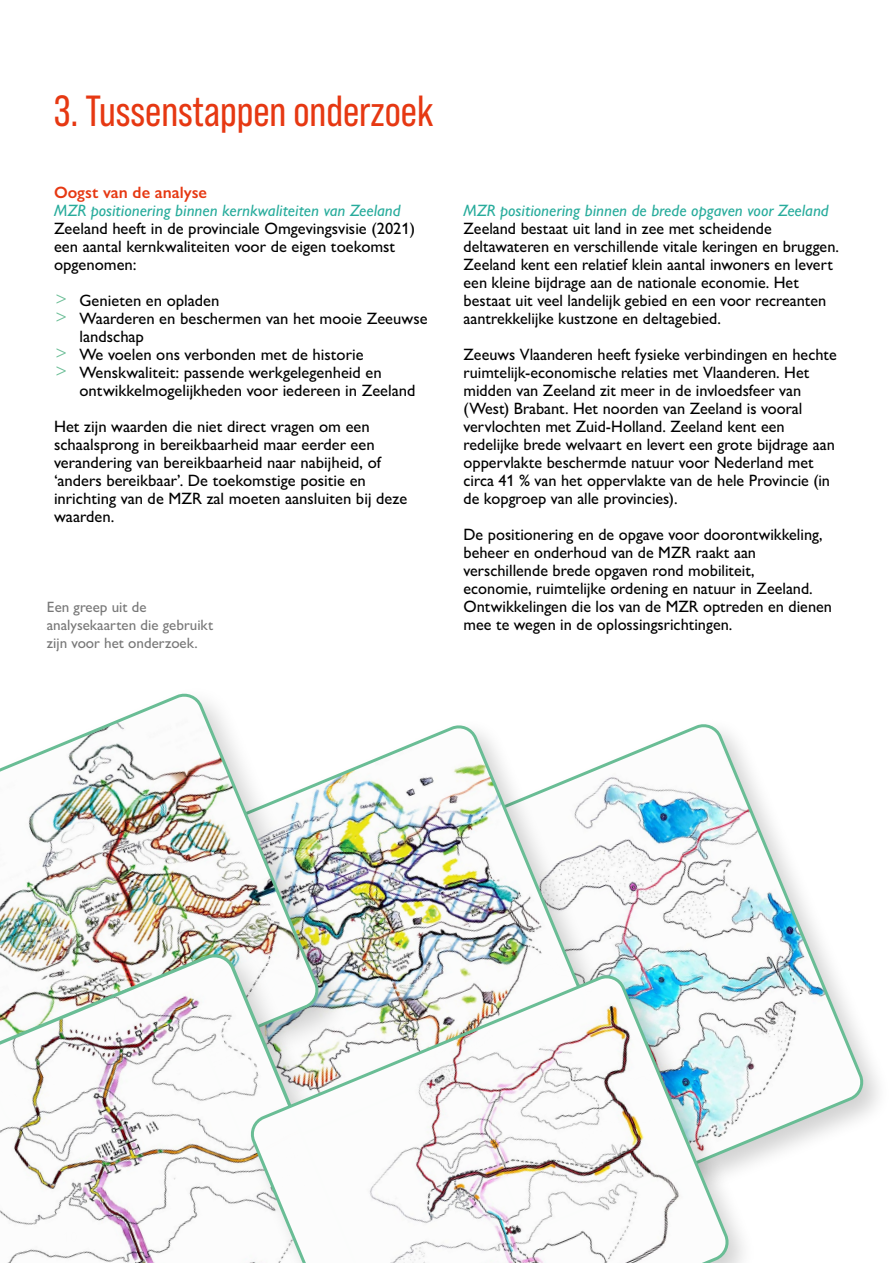
<style>
.page{position:relative;width:893px;height:1263px;background:#fff}
.page>*{position:absolute;margin:0;border:0;box-sizing:border-box;transform-origin:0 0}
.t1{font:43.5px "Bebas Neue Pro";color:#e63812}
.t2{font:500 16.5px/18px "Gill Sans Nova";color:#000}
.t3{font:italic 500 16.5px "Gill Sans Nova";color:#28ac9c}
.t4{font:600 16.5px "Gill Sans Nova";color:#e63812}
.t5{font:500 15px/18px "Gill Sans Nova";color:#787878}
.s1{font-weight:300;font-size:21px;color:#69bd95}
</style>
<div class="page">
<svg style="left:614px;top:724px;width:250px;height:437px"></svg>
<div style="left:124px;top:718px;width:490px;height:463px;background:#000;opacity:.18"></div>
<img style="left:350px;top:724px;width:237px;height:244px">
<div style="left:0;top:685px;width:350px;height:472px;background:#000;opacity:.18"></div>
<img style="left:0;top:693px;width:319px;height:253px">
<div style="left:0;top:946px;width:396px;height:317px;background:#000;opacity:.18"></div>
<svg style="left:0;top:953px;width:366px;height:310px"></svg>
<div style="left:243px;top:968px;width:514px;height:295px;background:#000;opacity:.18"></div>
<svg style="left:250px;top:974px;width:479px;height:289px"></svg>
<h1 class="t1" style="left:54px;top:86px;width:381px">3. Tussenstappen onderzoek</h1>
<p class="t4" style="left:54px;top:182px;width:155px">Oogst van de analyse</p>
<p class="t3" style="left:54px;top:200px;width:348px">MZR positionering binnen kernkwaliteiten van Zeeland</p>
<p class="t2" style="left:54px;top:219px;width:363px">Zeeland heeft in de provinciale Omgevingsvisie (2021) een aantal kernkwaliteiten voor de eigen toekomst opgenomen:</p>
<p class="t2" style="left:56px;top:291px;width:165px"><span class="s1">&gt;</span> Genieten en opladen</p>
<p class="t2" style="left:56px;top:309px;width:373px"><span class="s1">&gt;</span> Waarderen en beschermen van het mooie Zeeuwse</p>
<p class="t2" style="left:80px;top:327px;width:66px">landschap</p>
<p class="t2" style="left:56px;top:345px;width:309px"><span class="s1">&gt;</span> We voelen ons verbonden met de historie</p>
<p class="t2" style="left:56px;top:363px;width:327px"><span class="s1">&gt;</span> Wenskwaliteit: passende werkgelegenheid en</p>
<p class="t2" style="left:80px;top:381px;width:337px">ontwikkelmogelikheden voor iedereen in Zeeland</p>
<p class="t2" style="left:54px;top:417px;width:355px">Het zin waarden die niet direct vragen om een schaalsprong in bereikbaarheid maar eerder een verandering van bereikbaarheid naar nabiheid, of ‘anders bereikbaar’. De toekomstige positie en inrichting van de MZR zal moeten aansluiten bi deze waarden.</p>
<p class="t5" style="left:47px;top:598px;width:168px">Een greep uit de analysekaarten die gebruikt zin voor het onderzoek.</p>
<p class="t3" style="left:463px;top:200px;width:367px">MZR positionering binnen de brede opgaven voor Zeeland</p>
<p class="t2" style="left:463px;top:219px;width:377px">Zeeland bestaat uit land in zee met scheidende deltawateren en verschillende vitale keringen en bruggen.<br>Zeeland kent een relatief klein aantal inwoners en levert een kleine bidrage aan de nationale economie. Het bestaat uit veel landelik gebied en een voor recreanten aantrekkelike kustzone en deltagebied.</p>
<p class="t2" style="left:463px;top:345px;width:375px">Zeeuws Vlaanderen heeft fysieke verbindingen en hechte ruimtelik-economische relaties met Vlaanderen. Het midden van Zeeland zit meer in de invloedsfeer van (West) Brabant. Het noorden van Zeeland is vooral vervlochten met Zuid-Holland. Zeeland kent een redelike brede welvaart en levert een grote bidrage aan oppervlakte beschermde natuur voor Nederland met circa 41 % van het oppervlakte van de hele Provincie (in de kopgroep van alle provincies).</p>
<p class="t2" style="left:463px;top:525px;width:370px">De positionering en de opgave voor doorontwikkeling, beheer en onderhoud van de MZR raakt aan verschillende brede opgaven rond mobiliteit,<br>economie, ruimtelike ordening en natuur in Zeeland.<br>Ontwikkelingen die los van de MZR optreden en dienen mee te wegen in de oplossingsrichtingen.</p>
</div>
